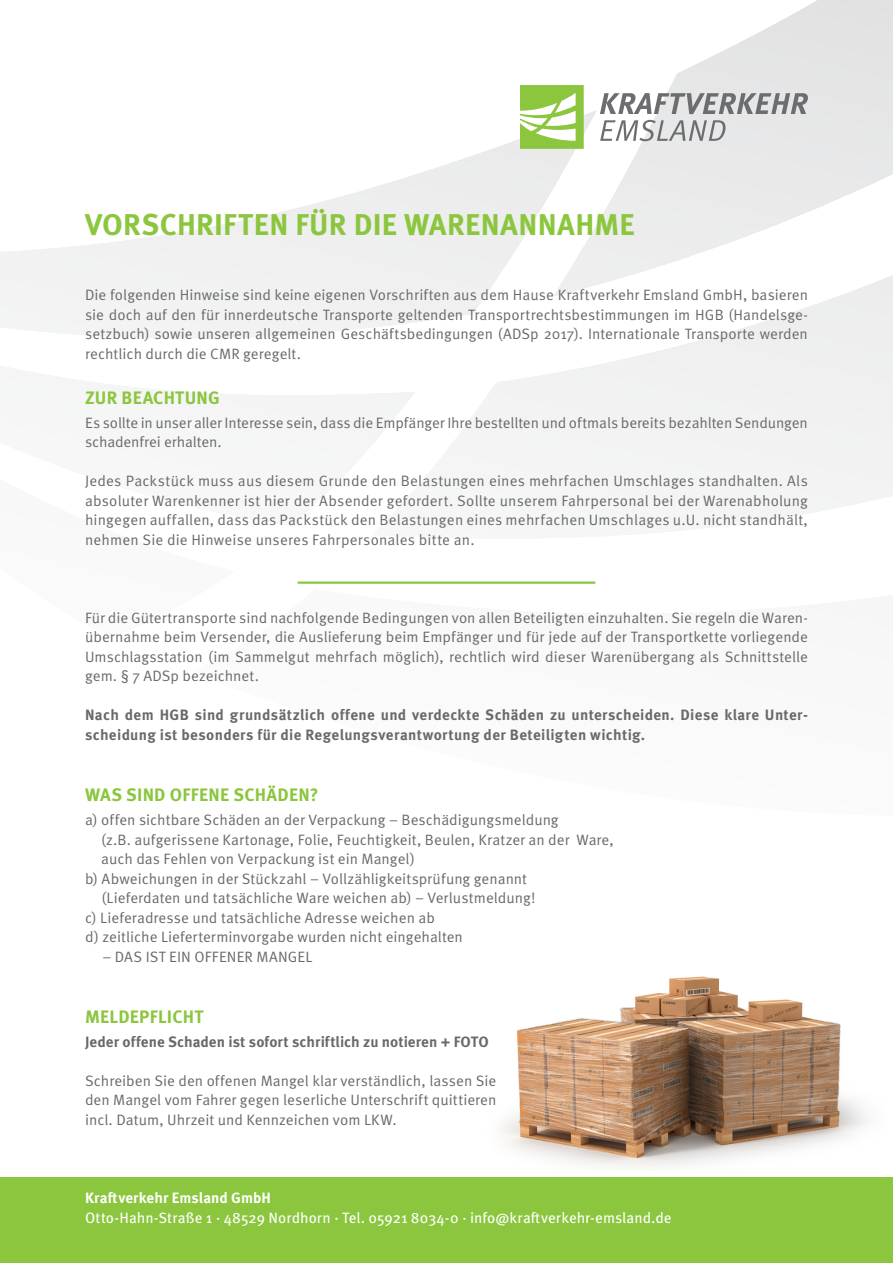
<style>
.page{position:relative;width:893px;height:1263px;background:#fff}
.page>*{position:absolute;margin:0;border:0;box-sizing:border-box;transform-origin:0 0}
.t1{font:700 30px "Meta Pro";letter-spacing:.01em;color:#8bc63e}
.t2{font:700 18px "Meta Pro";letter-spacing:.01em;color:#8bc63e}
.t3{font:15px/19.5px "Meta Pro Norm";color:#69696c;text-align:justify}
.t4{font:700 15px/19.5px "Meta Pro";letter-spacing:.02em;color:#69696c}
.t5{font:15px/19.5px "Meta Pro";color:#fff}
.s1{font-weight:700}
.s2{font-style:italic}
</style>
<div class="page">
<svg style="left:597px;top:0;width:296px;height:256px;fill:#eaeaeb"></svg>
<svg style="left:0;top:110px;width:597px;height:229px"></svg>
<svg style="left:93px;top:382px;width:279px;height:53px;fill:#f5f5f5"></svg>
<svg style="left:372px;top:256px;width:521px;height:274px;fill:#f4f4f4"></svg>
<img style="left:501px;top:976px;width:366px;height:192px">
<svg style="left:600px;top:93px;width:208px;height:21px;background:#aeaeb0"></svg>
<svg style="left:600px;top:120px;width:125px;height:21px"></svg>
<svg style="left:520px;top:85px;width:64px;height:64px"></svg>
<hr style="left:298px;top:581px;width:297px;height:3px;background:#8bc63e">
<div style="left:0;top:1178px;width:893px;height:85px;background:#8bc63e"></div>
<h1 class="t1" style="left:85px;top:201px;width:551px">VORSCHRIFTEN FÜR DIE WARENANNAHME</h1>
<p class="t3" style="left:85px;top:285px;width:724px">Die folgenden Hinweise sind keine eigenen Vorschriften aus dem Hause Kraftverkehr Emsland GmbH, basieren sie doch auf den für innerdeutsche Transporte geltenden Transportrechtsbestimmungen im HGB (Handelsge&shy;setzbuch) sowie unseren allgemeinen Geschäftsbedingungen (ADSp 2017). Internationale Transporte werden rechtlich durch die CMR geregelt.</p>
<p class="t2" style="left:85px;top:384px;width:136px">ZUR BEACHTUNG</p>
<p class="t3" style="left:85px;top:412px;width:724px">Es sollte in unser aller Interesse sein, dass die Empfänger Ihre bestellten und oftmals bereits bezahlten Sendungen schadenfrei erhalten.</p>
<p class="t3" style="left:85px;top:470px;width:724px">Jedes Packstück muss aus diesem Grunde den Belastungen eines mehrfachen Umschlages standhalten. Als absoluter Warenkenner ist hier der Absender gefordert. Sollte unserem Fahrpersonal bei der Warenabholung hingegen auffallen, dass das Packstück den Belastungen eines mehrfachen Umschlages u.U. nicht standhält, nehmen Sie die Hinweise unseres Fahrpersonales bitte an.</p>
<p class="t3" style="left:85px;top:607px;width:724px">Für die Gütertransporte sind nachfolgende Bedingungen von allen Beteiligten einzuhalten. Sie regeln die Waren&shy;übernahme beim Versender, die Auslieferung beim Empfänger und für jede auf der Transportkette vorliegende Umschlagsstation (im Sammelgut mehrfach möglich), rechtlich wird dieser Warenübergang als Schnittstelle gem. § 7 ADSp bezeichnet.</p>
<p class="t4" style="left:85px;top:704px;width:724px">Nach dem HGB sind grundsätzlich offene und verdeckte Schäden zu unterscheiden. Diese klare Unter&shy;scheidung ist besonders für die Regelungsverantwortung der Beteiligten wichtig.</p>
<p class="t2" style="left:85px;top:781px;width:235px">WAS SIND OFFENE SCHÄDEN?</p>
<p class="t3" style="left:85px;top:809px;width:475px">a) offen sichtbare Schäden an der Verpackung – Beschädigungsmeldung</p>
<p class="t3" style="left:101px;top:829px;width:514px">(z.B. aufgerissene Kartonage, Folie, Feuchtigkeit, Beulen, Kratzer an der Ware,</p>
<p class="t3" style="left:101px;top:848px;width:315px">auch das Fehlen von Verpackung ist ein Mangel)</p>
<p class="t3" style="left:85px;top:868px;width:444px">b) Abweichungen in der Stückzahl – Vollzähligkeitsprüfung genannt</p>
<p class="t3" style="left:102px;top:887px;width:435px">(Lieferdaten und tatsächliche Ware weichen ab) – Verlustmeldung!</p>
<p class="t3" style="left:85px;top:907px;width:351px">c) Lieferadresse und tatsächliche Adresse weichen ab</p>
<p class="t3" style="left:85px;top:926px;width:379px">d) zeitliche Lieferterminvorgabe wurden nicht eingehalten</p>
<p class="t3" style="left:102px;top:946px;width:212px">– DAS IST EIN OFFENER MANGEL</p>
<p class="t2" style="left:85px;top:1003px;width:120px">MELDEPFLICHT</p>
<p class="t4" style="left:85px;top:1031px;width:405px">Jeder offene Schaden ist sofort schriftlich zu notieren + FOTO</p>
<p class="t3" style="left:85px;top:1070px;width:413px">Schreiben Sie den offenen Mangel klar verständlich, lassen Sie den Mangel vom Fahrer gegen leserliche Unterschrift quittieren incl. Datum, Uhrzeit und Kennzeichen vom LKW.</p>
<p class="t5" style="left:85px;top:1187px;width:588px"><span class="s1">Kraftverkehr Emsland GmbH<br></span>Otto-Hahn-Straße 1 <span class="s2">·</span> 48529 Nordhorn <span class="s2">·</span> Tel. 05921 8034-0 <span class="s2">·</span> info@kraftverkehr-emsland.de</p>
</div>
